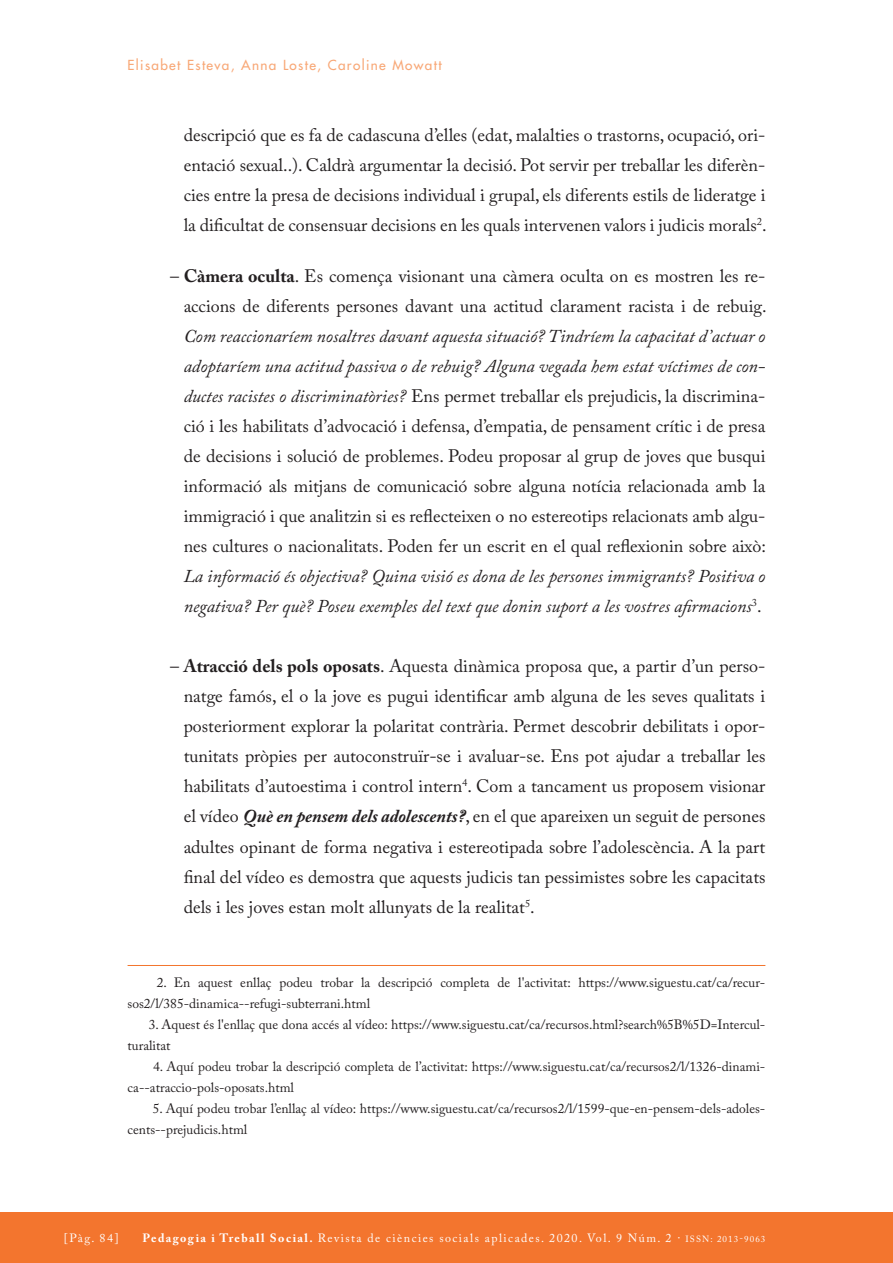
<style>
.page{position:relative;width:893px;height:1263px;background:#fff}
.page>*{position:absolute;margin:0;border:0;box-sizing:border-box;transform-origin:0 0}
.TEXT_COMU{font:18px/30px "Adobe Caslon Pro";color:#231f20;text-align:justify}
.NOTES_PEU_PAGINA{font:13.5px/21px "Adobe Caslon Pro";color:#231f20}
.CAPÇALERA_ESQUERRA{font:13.5px "Futura";letter-spacing:.1em;color:#f8a877}
.t1{font:12px "Adobe Caslon Pro";letter-spacing:.12em;color:#fff}
.s1{font-weight:700}
.s2{font-style:italic}
.s3{font-weight:700;font-style:italic}
.s4{font-size:9px}
</style>
<div class="page">
<div style="left:0;top:1212px;width:893px;height:51px;background:#f3752e"></div>
<hr style="left:128px;top:965px;width:637px;height:1px;background:#f3752e">
<p class="CAPÇALERA_ESQUERRA" style="left:128px;top:57px;width:316px">Elisabet Esteva, Anna Loste, Caroline Mowatt</p>
<p class="TEXT_COMU" style="left:184px;top:120px;width:584px">descripció que es fa de cadascuna d’elles (edat, malalties o trastorns, ocupació, ori&shy;entació sexual..). Caldrà argumentar la decisió. Pot servir per treballar les diferèn&shy;cies entre la presa de decisions individual i grupal, els diferents estils de lideratge i la dificultat de consensuar decisions en les quals intervenen valors i judicis morals<sup>2</sup>.</p>
<p class="TEXT_COMU" style="left:184px;top:261px;width:584px;text-indent:-14px">– <span class="s1">Càmera oculta</span>. Es comença visionant una càmera oculta on es mostren les re&shy;accions de diferents persones davant una actitud clarament racista i de rebuig.<br><span class="s2">Com reaccionaríem nosaltres davant aquesta situació? Tindríem la capacitat d’actuar o adoptaríem una actitud passiva o de rebuig? Alguna vegada hem estat víctimes de con&shy;ductes racistes o discriminatòries?</span> Ens permet treballar els prejudicis, la discrimina&shy;ció i les habilitats d’advocació i defensa, d’empatia, de pensament crític i de presa de decisions i solució de problemes. Podeu proposar al grup de joves que busqui informació als mitjans de comunicació sobre alguna notícia relacionada amb la immigració i que analitzin si es reflecteixen o no estereotips relacionats amb algu&shy;nes cultures o nacionalitats. Poden fer un escrit en el qual reflexionin sobre això:<br><span class="s2">La informació és objectiva? Quina visió es dona de les persones immigrants? Positiva o negativa? Per què? Poseu exemples del text que donin suport a les vostres afirmacions</span><sup>3</sup>.</p>
<p class="TEXT_COMU" style="left:184px;top:651px;width:583px;text-indent:-14px">– <span class="s1">Atracció dels pols oposats</span>. Aquesta dinàmica proposa que, a partir d’un perso&shy;natge famós, el o la jove es pugui identificar amb alguna de les seves qualitats i posteriorment explorar la polaritat contrària. Permet descobrir debilitats i opor&shy;tunitats pròpies per autoconstruïr-se i avaluar-se. Ens pot ajudar a treballar les habilitats d’autoestima i control intern<sup>4</sup>. Com a tancament us proposem visionar el vídeo <span class="s3">Què en pensem dels adolescents?</span>, en el que apareixen un seguit de persones adultes opinant de forma negativa i estereotipada sobre l’adolescència. A la part final del vídeo es demostra que aquests judicis tan pessimistes sobre les capacitats dels i les joves estan molt allunyats de la realitat<sup>5</sup>.</p>
<p class="NOTES_PEU_PAGINA" style="left:128px;top:972px;width:639px;text-indent:29px">2. En aquest enllaç podeu trobar la descripció completa de l'activitat: https://www.siguestu.cat/ca/recur&shy;sos2/l/385-dinamica--refugi-subterrani.html</p>
<p class="NOTES_PEU_PAGINA" style="left:128px;top:1014px;width:639px;text-indent:21px">3. Aquest és l'enllaç que dona accés al vídeo: https://www.siguestu.cat/ca/recursos.html?search%5B%5D=Intercul&shy;turalitat</p>
<p class="NOTES_PEU_PAGINA" style="left:128px;top:1056px;width:639px;text-indent:26px">4. Aquí podeu trobar la descripció completa de l’activitat: https://www.siguestu.cat/ca/recursos2/l/1326-dinami&shy;ca--atraccio-pols-oposats.html</p>
<p class="NOTES_PEU_PAGINA" style="left:128px;top:1098px;width:639px;text-indent:25px">5. Aquí podeu trobar l’enllaç al vídeo: https://www.siguestu.cat/ca/recursos2/l/1599-que-en-pensem-dels-adoles&shy;cents--prejudicis.html</p>
<p class="t1" style="left:64px;top:1231px;width:56px">[Pàg. 84]</p>
<p class="t1" style="left:143px;top:1231px;width:624px"><span class="s1">Pedagogia i Treball Social.</span> Revista de ciències socials aplicades. 2020. Vol. 9 Núm. 2 · <span class="s4">ISSN: 2013-9063</span></p>
</div>
